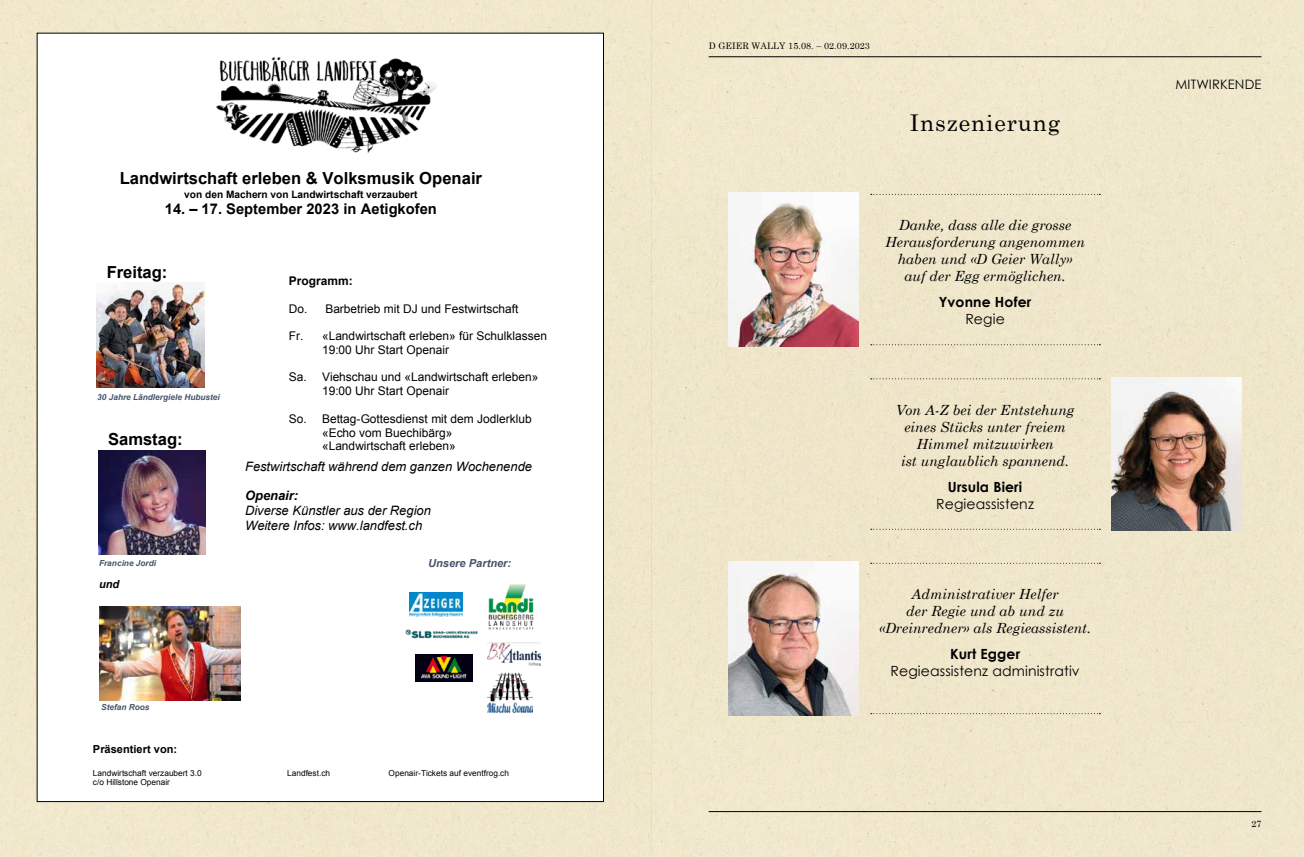
<style>
.page{position:relative;width:1304px;height:857px;background:#fff}
.page>*{position:absolute;margin:0;border:0;box-sizing:border-box;transform-origin:0 0}
.t1{font:23px "Century Schoolbook";letter-spacing:.04em;color:#000}
.t2{font:700 16.6px "Arial";color:#000}
.t3{font:700 14.7px "Arial";color:#000}
.t4{font:italic 14px/17px "Century Schoolbook";color:#000;text-align:center}
.t5{font:14px "Century Gothic";letter-spacing:.01em;color:#000}
.t6{font:700 14px "Century Gothic";letter-spacing:.01em;color:#000}
.t7{font:13px "Century Gothic";letter-spacing:.01em;color:#000}
.t8{font:italic 12.9px/14.8px "Arial";color:#000}
.t9{font:italic 700 12.9px "Arial";color:#000}
.t10{font:11.9px/13.8px "Arial";color:#000}
.t11{font:700 11.9px "Arial";color:#000}
.t12{font:700 11.1px "Arial";color:#000}
.t13{font:italic 700 11.1px "Arial";color:#44546a}
.t14{font:italic 700 11.1px "Arial";color:#000}
.t15{font:700 10.2px "Arial";color:#000}
.t16{font:9px "Century Schoolbook";letter-spacing:.01em;color:#000}
.t17{font:8.3px "Arial";letter-spacing:.005em;color:#000}
.t18{font:italic 700 8.3px "Arial";color:#44546a}
</style>
<div class="page">
<div style="left:652px;top:0;width:652px;height:856px;background:#f0e7cb"></div>
<hr style="left:709px;top:56px;width:552px;height:1px;background:#000">
<hr style="left:709px;top:810px;width:552px;height:1px;background:#000">
<div style="left:0;top:0;width:652px;height:856px;background:#f0e8cb"></div>
<img style="left:729px;top:193px;width:130px;height:153px">
<img style="left:729px;top:561px;width:130px;height:153px">
<img style="left:1111px;top:377px;width:131px;height:153px">
<svg style="left:871px;top:194px;width:229px;height:1px"></svg>
<svg style="left:871px;top:562px;width:229px;height:1px"></svg>
<svg style="left:871px;top:378px;width:229px;height:1px"></svg>
<svg style="left:871px;top:344px;width:229px;height:1px"></svg>
<svg style="left:871px;top:528px;width:229px;height:1px"></svg>
<div style="left:37px;top:33px;width:566px;height:768px;background:#fff"></div>
<img style="left:405px;top:610px;width:73px;height:46px">
<img style="left:488px;top:584px;width:46px;height:46px">
<img style="left:99px;top:450px;width:106px;height:104px">
<img style="left:216px;top:57px;width:221px;height:96px">
<img style="left:97px;top:282px;width:107px;height:105px">
<img style="left:100px;top:606px;width:141px;height:93px">
<img style="left:488px;top:672px;width:44px;height:40px">
<img style="left:487px;top:642px;width:53px;height:22px">
<img style="left:410px;top:592px;width:52px;height:24px">
<img style="left:415px;top:654px;width:57px;height:27px">
<p class="t2" style="left:120px;top:167px;width:364px">Landwirtschaft erleben &amp; Volksmusik Openair</p>
<p class="t15" style="left:184px;top:187px;width:235px">von den Machern von Landwirtschaft verzaubert</p>
<p class="t3" style="left:165px;top:198px;width:274px">14. – 17. September 2023 in Aetigkofen</p>
<p class="t2" style="left:107px;top:261px;width:62px">Freitag:</p>
<p class="t18" style="left:97px;top:391px;width:124px">30 Jahre Ländlergiele Hubustei</p>
<p class="t2" style="left:108px;top:428px;width:76px">Samstag:</p>
<p class="t18" style="left:99px;top:557px;width:59px">Francine Jordi</p>
<p class="t14" style="left:99px;top:576px;width:22px">und</p>
<p class="t11" style="left:289px;top:273px;width:65px">Programm:</p>
<p class="t10" style="left:289px;top:301px;width:231px">Do. Barbetrieb mit DJ und Festwirtschaft</p>
<p class="t10" style="left:322px;top:329px;width:227px;text-indent:-33px">Fr. «Landwirtschaft erleben» für Schulklassen<br>19:00 Uhr Start Openair</p>
<p class="t10" style="left:322px;top:370px;width:218px;text-indent:-33px">Sa. Viehschau und «Landwirtschaft erleben»<br>19:00 Uhr Start Openair</p>
<p class="t10" style="left:322px;top:411px;width:211px;text-indent:-33px">So. Bettag-Gottesdienst mit dem Jodlerklub «Echo vom Buechibärg» «Landwirtschaft erleben»</p>
<p class="t8" style="left:245px;top:458px;width:288px">Festwirtschaft während dem ganzen Wochenende</p>
<p class="t9" style="left:245px;top:487px;width:55px">Openair:</p>
<p class="t8" style="left:245px;top:503px;width:187px">Diverse Künstler aus der Region<br>Weitere Infos: www.landfest.ch</p>
<p class="t13" style="left:428px;top:555px;width:85px">Unsere Partner:</p>
<p class="t18" style="left:101px;top:700px;width:50px">Stefan Roos</p>
<p class="t12" style="left:93px;top:741px;width:86px">Präsentiert von:</p>
<p class="t17" style="left:93px;top:766px;width:110px">Landwirtschaft verzaubert 3.0</p>
<p class="t17" style="left:287px;top:766px;width:44px">Landfest.ch</p>
<p class="t17" style="left:389px;top:766px;width:122px">Openair-Tickets auf eventfrog.ch</p>
<p class="t17" style="left:93px;top:776px;width:79px">c/o Hillstone Openair</p>
<p class="t16" style="left:709px;top:40px;width:163px">D GEIER WALLY 15.08. – 02.09.2023</p>
<h1 class="t1" style="left:910px;top:108px;width:152px">Inszenierung</h1>
<p class="t4" style="left:885px;top:216px;width:201px">Danke, dass alle die grosse<br>Herausforderung angenommen haben und «D Geier Wally»<br>auf der Egg ermöglichen.</p>
<p class="t6" style="left:939px;top:293px;width:94px">Yvonne Hofer</p>
<p class="t5" style="left:965px;top:310px;width:41px">Regie</p>
<p class="t4" style="left:896px;top:400px;width:180px">Von A-Z bei der Entstehung eines Stücks unter freiem<br>Himmel mitzuwirken<br>ist unglaublich spannend.</p>
<p class="t6" style="left:948px;top:477px;width:76px">Ursula Bieri</p>
<p class="t5" style="left:936px;top:494px;width:99px">Regieassistenz</p>
<p class="t4" style="left:879px;top:585px;width:213px">Administrativer Helfer<br>der Regie und ab und zu «Dreinredner» als Regieassistent.</p>
<p class="t6" style="left:950px;top:644px;width:72px">Kurt Egger</p>
<p class="t5" style="left:890px;top:662px;width:191px">Regieassistenz administrativ</p>
<p class="t7" style="left:1175px;top:76px;width:87px">MITWIRKENDE</p>
<p class="t16" style="left:1251px;top:817px;width:12px">27</p>
</div>
